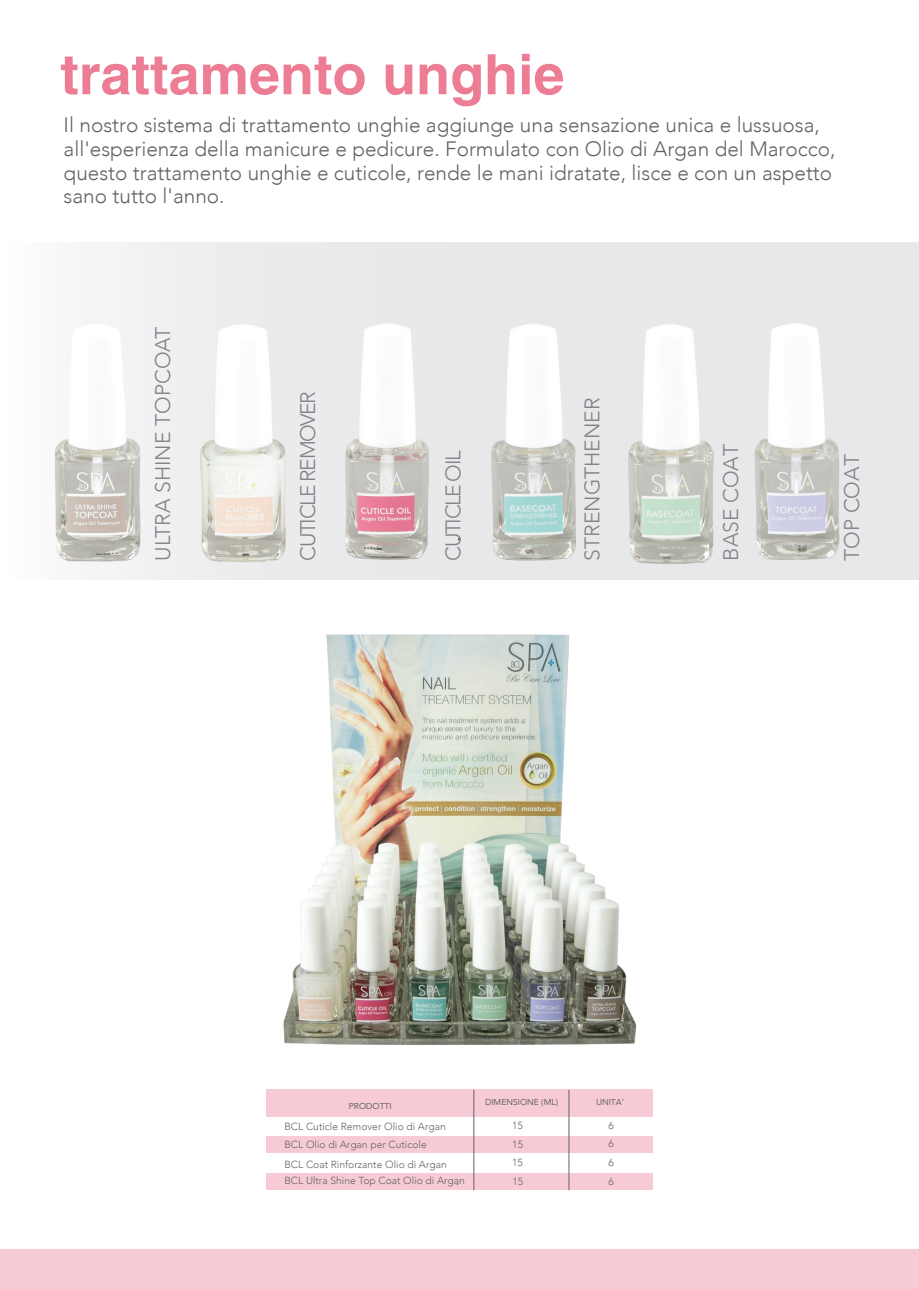
<style>
.page{position:relative;width:919px;height:1289px;background:#fff}
.page>*{position:absolute;margin:0;border:0;box-sizing:border-box;transform-origin:0 0}
.t1{font:700 55.65px "Helvetica";color:#ed7d95}
.t2{font:300 21.15px "Avenir";color:#808285}
.t3{font:300 21.15px "Avenir";letter-spacing:-.065em;color:#808285}
.t4{font:300 20.7px/24px "Avenir";color:#636366}
.t5{font:300 10.35px "Avenir";color:#636366}
.t6{font:8.55px "Avenir";color:#636366}
</style>
<div class="page">
<div style="left:0;top:1248px;width:918px;height:40px;background:#f7cbd5"></div>
<div style="left:0;top:242px;width:918px;height:337px;background:linear-gradient(to right,#f3f4f4,#e2e4e5)"></div>
<div style="left:266px;top:1089px;width:387px;height:27px;background:#f7cbd5"></div>
<div style="left:266px;top:1135px;width:387px;height:17px;background:#f7cbd5"></div>
<div style="left:266px;top:1173px;width:387px;height:16px;background:#f7cbd5"></div>
<hr style="left:473px;top:1089px;width:1px;height:101px;background:#636366">
<hr style="left:568px;top:1089px;width:1px;height:101px;background:#636366">
<img style="left:283px;top:634px;width:354px;height:411px">
<img style="left:41px;top:306px;width:114px;height:273px">
<img style="left:186px;top:306px;width:114px;height:274px">
<img style="left:330px;top:306px;width:113px;height:271px">
<img style="left:477px;top:306px;width:113px;height:272px">
<img style="left:613px;top:306px;width:115px;height:274px">
<img style="left:740px;top:306px;width:113px;height:271px">
<h1 class="t1" style="left:60px;top:41px;width:505px">trattamento unghie</h1>
<p class="t4" style="left:64px;top:112px;width:773px">Il nostro sistema di trattamento unghie aggiunge una sensazione unica e lussuosa, all'esperienza della manicure e pedicure. Formulato con Olio di Argan del Marocco, questo trattamento unghie e cuticole, rende le mani idratate, lisce e con un aspetto sano tutto l'anno.</p>
<p class="t2" style="left:150px;top:560px;width:236px;rotate:-90deg">ULTRA SHINE TOPCOAT</p>
<p class="t3" style="left:295px;top:560px;width:171px;rotate:-90deg">CUTICLE REMOVER</p>
<p class="t3" style="left:440px;top:560px;width:111px;rotate:-90deg">CUTICLE OIL</p>
<p class="t2" style="left:579px;top:560px;width:165px;rotate:-90deg">STRENGTHENER</p>
<p class="t2" style="left:718px;top:560px;width:118px;rotate:-90deg">BASE COAT</p>
<p class="t2" style="left:839px;top:560px;width:108px;rotate:-90deg">TOP COAT</p>
<p class="t6" style="left:349px;top:1099px;width:44px">PRODOTTI</p>
<p class="t6" style="left:485px;top:1095px;width:75px">DIMENSIONE (ML)</p>
<p class="t6" style="left:596px;top:1095px;width:30px">UNITA’</p>
<p class="t5" style="left:284px;top:1120px;width:163px">BCL Cuticle Remover Olio di Argan</p>
<p class="t5" style="left:512px;top:1119px;width:12px">15</p>
<p class="t5" style="left:608px;top:1119px;width:7px">6</p>
<p class="t5" style="left:284px;top:1138px;width:144px">BCL Olio di Argan per Cuticole</p>
<p class="t5" style="left:512px;top:1137px;width:12px">15</p>
<p class="t5" style="left:608px;top:1137px;width:7px">6</p>
<p class="t5" style="left:284px;top:1158px;width:164px">BCL Coat Rinforzante Olio di Argan</p>
<p class="t5" style="left:512px;top:1156px;width:12px">15</p>
<p class="t5" style="left:608px;top:1156px;width:7px">6</p>
<p class="t5" style="left:284px;top:1174px;width:182px">BCL Ultra Shine Top Coat Olio di Argan</p>
<p class="t5" style="left:512px;top:1174px;width:12px">15</p>
<p class="t5" style="left:608px;top:1175px;width:7px">6</p>
</div>
